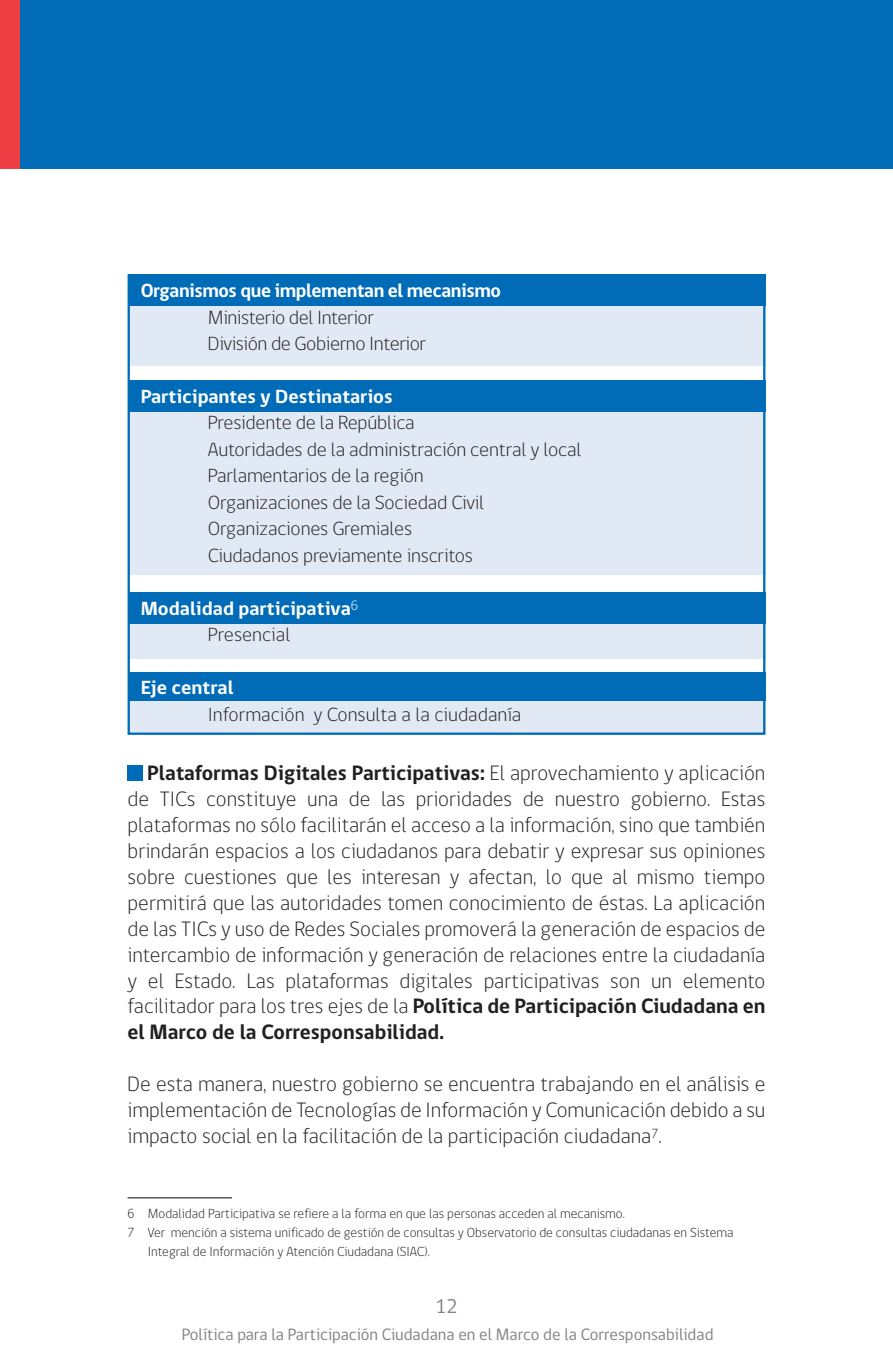
<style>
.page{position:relative;width:893px;height:1372px;background:#fff}
.page>*{position:absolute;margin:0;border:0;box-sizing:border-box;transform-origin:0 0}
.t1{font:300 21.38px/25.9px "gob CL";color:#231f20;text-align:justify}
.t2{font:20.25px "gob CL";color:#808285}
.t3{font:300 19.57px/26.6px "gob CL";letter-spacing:-.01em;color:#231f20}
.t4{font:700 19.57px/26.3px "gob CL";color:#fff;text-align:center}
.t5{font:700 19.57px "gob CL";letter-spacing:-.02em;color:#fff}
.t6{font:16.88px "gob CL";color:#808285}
.t7{font:300 13.5px "gob CL";color:#231f20}
.s1{font-weight:300;color:#231f20}
.s2{font-weight:700}
</style>
<div class="page">
<div style="left:0;top:0;width:893px;height:168px;background:#006cb7"></div>
<div style="left:0;top:0;width:20px;height:168px;background:#ee3d43"></div>
<hr style="left:128px;top:1197px;width:104px;height:1px;background:#231f20">
<div style="left:128px;top:765px;width:15px;height:16px;background:#006cb7"></div>
<div style="left:128px;top:381px;width:637px;height:194px;background:#e1e9f5"></div>
<div style="left:128px;top:592px;width:637px;height:66px;background:#e1e9f5"></div>
<div style="left:128px;top:276px;width:637px;height:89px;background:#e1e9f5"></div>
<div style="left:128px;top:698px;width:637px;height:37px;background:#e1e9f5"></div>
<div style="left:128px;top:274px;width:637px;height:32px;background:#006cb7"></div>
<div style="left:128px;top:381px;width:637px;height:31px;background:#006cb7"></div>
<div style="left:128px;top:592px;width:637px;height:32px;background:#006cb7"></div>
<div style="left:128px;top:672px;width:637px;height:29px;background:#006cb7"></div>
<div style="left:128px;top:274px;width:637px;height:460px;border:2px solid #006cb7"></div>
<p class="t5" style="left:141px;top:277px;width:362px">Organismos que implementan el mecanismo</p>
<p class="t3" style="left:208px;top:304px;width:220px">Ministerio del Interior<br>División de Gobierno Interior</p>
<p class="t4" style="left:141px;top:384px;width:253px">Participantes y Destinatarios</p>
<p class="t3" style="left:208px;top:410px;width:375px">Presidente de la República<br>Autoridades de la administración central y local Parlamentarios de la región<br>Organizaciones de la Sociedad Civil Organizaciones Gremiales<br>Ciudadanos previamente inscritos</p>
<p class="t4" style="left:141px;top:595px;width:219px">Modalidad participativa<sup>6<br></sup><span class="s1">Presencial</span></p>
<p class="t4" style="left:141px;top:674px;width:94px">Eje central</p>
<p class="t3" style="left:208px;top:701px;width:315px">Información y Consulta a la ciudadanía</p>
<p class="t1" style="left:128px;top:760px;width:639px;text-indent:20px"><span class="s2">Plataformas Digitales Participativas:</span> El aprovechamiento y aplicación de TICs constituye una de las prioridades de nuestro gobierno. Estas plataformas no sólo facilitarán el acceso a la información, sino que también brindarán espacios a los ciudadanos para debatir y expresar sus opiniones sobre cuestiones que les interesan y afectan, lo que al mismo tiempo permitirá que las autoridades tomen conocimiento de éstas. La aplicación de las TICs y uso de Redes Sociales promoverá la generación de espacios de intercambio de información y generación de relaciones entre la ciudadanía y el Estado. Las plataformas digitales participativas son un elemento facilitador para los tres ejes de la <span class="s2">Política de Participación Ciudadana en el Marco de la Corresponsabilidad.</span></p>
<p class="t1" style="left:128px;top:1071px;width:639px">De esta manera, nuestro gobierno se encuentra trabajando en el análisis e implementación de Tecnologías de Información y Comunicación debido a su impacto social en la facilitación de la participación ciudadana<sup>7</sup>.</p>
<p class="t7" style="left:128px;top:1203px;width:499px">6 Modalidad Participativa se refiere a la forma en que las personas acceden al mecanismo.</p>
<p class="t7" style="left:128px;top:1222px;width:607px">7 Ver mención a sistema unificado de gestión de consultas y Observatorio de consultas ciudadanas en Sistema</p>
<p class="t7" style="left:148px;top:1241px;width:284px">Integral de Información y Atención Ciudadana (SIAC).</p>
<p class="t2" style="left:436px;top:1292px;width:23px">12</p>
<p class="t6" style="left:182px;top:1322px;width:533px">Política para la Participación Ciudadana en el Marco de la Corresponsabilidad</p>
</div>
